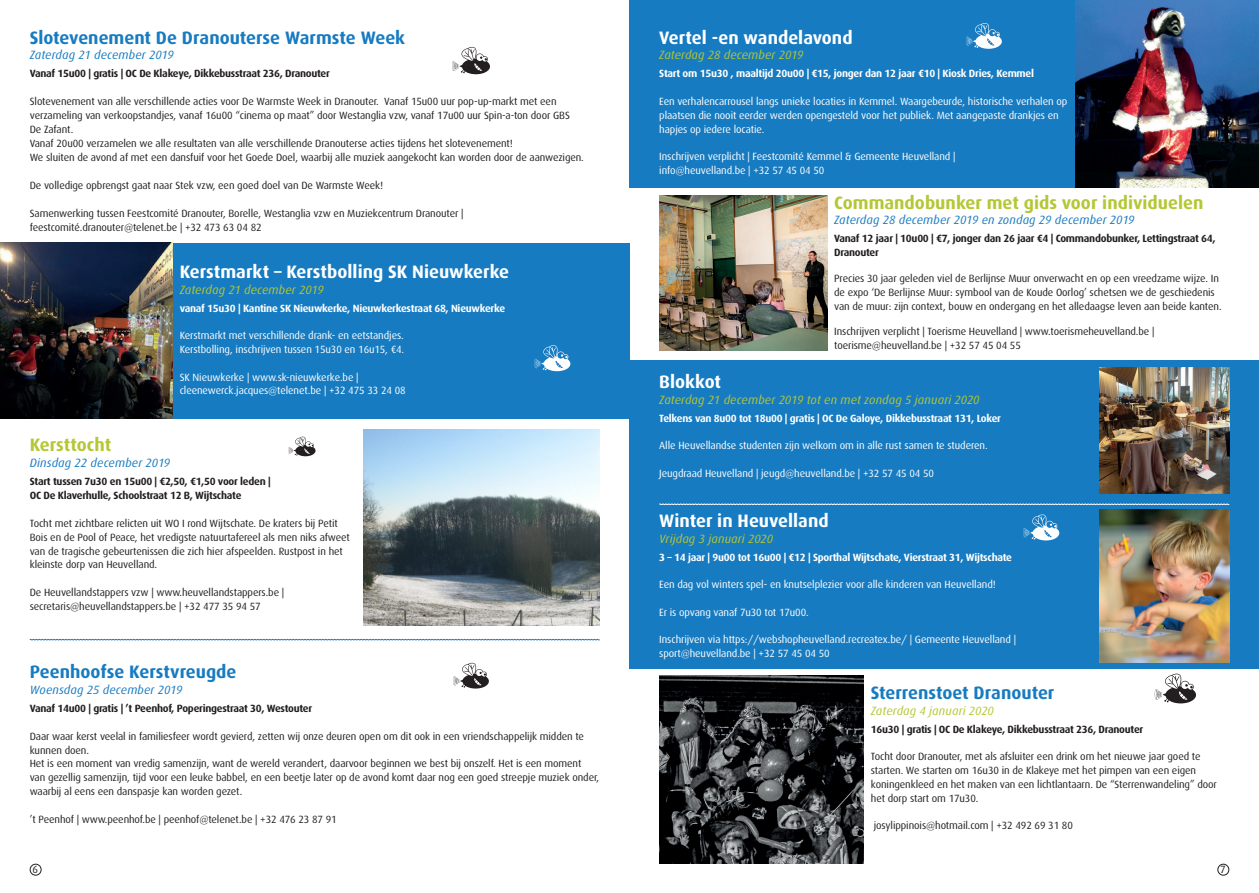
<style>
.page{position:relative;width:1259px;height:893px;background:#fff}
.page>*{position:absolute;margin:0;border:0;box-sizing:border-box;transform-origin:0 0}
.t1{font:700 18px "Dax";color:#177bc1}
.t2{font:700 18px "Dax";color:#fff}
.t3{font:700 18px "Dax";color:#b4c734}
.t4{font:italic 12px "Dax";letter-spacing:.015em;color:#b4c734}
.t5{font:italic 12px "Dax";letter-spacing:.015em;color:#177bc1}
.t6{font:10.5px/13.8px "Dax";letter-spacing:-.01em;color:#231f20}
.t7{font:10.5px/13.8px "Dax";letter-spacing:-.01em;color:#fff}
.t8{font:700 10.5px/13.8px "Dax";letter-spacing:-.025em;color:#231f20}
.t9{font:700 10.5px "Dax";letter-spacing:-.025em;color:#fff}
</style>
<div class="page">
<div style="left:629px;top:0;width:630px;height:187px;background:#177bc1"></div>
<img style="left:1075px;top:0;width:184px;height:187px">
<div style="left:0;top:243px;width:629px;height:175px;background:#177bc1"></div>
<div style="left:629px;top:360px;width:630px;height:309px;background:#177bc1"></div>
<svg style="left:29px;top:639px;width:571px;height:1px"></svg>
<svg style="left:659px;top:504px;width:570px;height:1px"></svg>
<svg style="left:1154px;top:674px;width:42px;height:29px"></svg>
<svg style="left:453px;top:663px;width:36px;height:25px"></svg>
<svg style="left:288px;top:437px;width:27px;height:19px"></svg>
<svg style="left:452px;top:47px;width:38px;height:27px"></svg>
<svg style="left:966px;top:23px;width:36px;height:26px"></svg>
<svg style="left:534px;top:345px;width:36px;height:26px"></svg>
<svg style="left:1023px;top:514px;width:36px;height:26px"></svg>
<img style="left:364px;top:430px;width:236px;height:195px">
<img style="left:0;top:243px;width:173px;height:175px">
<img style="left:659px;top:195px;width:169px;height:156px">
<img style="left:1100px;top:368px;width:129px;height:125px">
<img style="left:1100px;top:510px;width:129px;height:152px">
<img style="left:659px;top:676px;width:205px;height:188px">
<div style="left:30px;top:864px;width:12px;height:11px;border:1px solid #231f20;border-radius:50%"></div>
<div style="left:1217px;top:864px;width:12px;height:11px;border:1px solid #231f20;border-radius:50%"></div>
<h1 class="t1" style="left:30px;top:27px;width:377px">Slotevenement De Dranouterse Warmste Week</h1>
<p class="t5" style="left:30px;top:49px;width:146px">Zaterdag 21 december 2019</p>
<p class="t8" style="left:30px;top:67px;width:302px">Vanaf 15u00 | gratis | OC De Klakeye, Dikkebusstraat 236, Dranouter</p>
<p class="t6" style="left:30px;top:95px;width:555px">Slotevenement van alle verschillende acties voor De Warmste Week in Dranouter. Vanaf 15u00 uur pop-up-markt met een verzameling van verkoopstandjes, vanaf 16u00 “cinema op maat” door Westanglia vzw, vanaf 17u00 uur Spin-a-ton door GBS De Zafant.<br>Vanaf 20u00 verzamelen we alle resultaten van alle verschillende Dranouterse acties tijdens het slotevenement!<br>We sluiten de avond af met een dansfuif voor het Goede Doel, waarbij alle muziek aangekocht kan worden door de aanwezigen.</p>
<p class="t6" style="left:30px;top:178px;width:355px">De volledige opbrengst gaat naar Stek vzw, een goed doel van De Warmste Week!</p>
<p class="t6" style="left:30px;top:206px;width:435px">Samenwerking tussen Feestcomité Dranouter, Borelle, Westanglia vzw en Muziekcentrum Dranouter | feestcomité.dranouter@telenet.be | +32 473 63 04 82</p>
<h1 class="t2" style="left:180px;top:261px;width:331px">Kerstmarkt – Kerstbolling SK Nieuwkerke</h1>
<p class="t4" style="left:180px;top:283px;width:146px">Zaterdag 21 december 2019</p>
<p class="t9" style="left:180px;top:302px;width:327px">vanaf 15u30 | Kantine SK Nieuwkerke, Nieuwkerkestraat 68, Nieuwkerke</p>
<p class="t7" style="left:180px;top:329px;width:226px">Kerstmarkt met verschillende drank- en eetstandjes.<br>Kerstbolling, inschrijven tussen 15u30 en 16u15, €4.</p>
<p class="t7" style="left:180px;top:370px;width:227px">SK Nieuwkerke | www.sk-nieuwkerke.be | cleenewerck.jacques@telenet.be | +32 475 33 24 08</p>
<h1 class="t3" style="left:30px;top:435px;width:83px">Kersttocht</h1>
<p class="t5" style="left:30px;top:456px;width:142px">Dinsdag 22 december 2019</p>
<p class="t8" style="left:30px;top:475px;width:242px">Start tussen 7u30 en 15u00 | €2,50, €1,50 voor leden |<br>OC De Klaverhulle, Schoolstraat 12 B, Wijtschate</p>
<p class="t6" style="left:30px;top:517px;width:322px">Tocht met zichtbare relicten uit WO I rond Wijtschate. De kraters bij Petit Bois en de Pool of Peace, het vredigste natuurtafereel als men niks afweet van de tragische gebeurtenissen die zich hier afspeelden. Rustpost in het kleinste dorp van Heuvelland.</p>
<p class="t6" style="left:30px;top:586px;width:256px">De Heuvellandstappers vzw | www.heuvellandstappers.be | secretaris@heuvellandstappers.be | +32 477 35 94 57</p>
<h1 class="t1" style="left:30px;top:661px;width:208px">Peenhoofse Kerstvreugde</h1>
<p class="t5" style="left:30px;top:683px;width:154px">Woensdag 25 december 2019</p>
<p class="t8" style="left:30px;top:701px;width:284px">Vanaf 14u00 | gratis | ’t Peenhof, Poperingestraat 30, Westouter</p>
<p class="t6" style="left:30px;top:729px;width:571px">Daar waar kerst veelal in familiesfeer wordt gevierd, zetten wij onze deuren open om dit ook in een vriendschappelijk midden te kunnen doen.<br>Het is een moment van vredig samenzijn, want de wereld verandert, daarvoor beginnen we best bij onszelf. Het is een moment van gezellig samenzijn, tijd voor een leuke babbel, en een beetje later op de avond komt daar nog een goed streepje muziek onder, waarbij al eens een danspasje kan worden gezet.</p>
<p class="t6" style="left:30px;top:813px;width:308px">’t Peenhof | www.peenhof.be | peenhof@telenet.be | +32 476 23 87 91</p>
<h1 class="t2" style="left:659px;top:27px;width:195px">Vertel -en wandelavond</h1>
<p class="t4" style="left:659px;top:49px;width:146px">Zaterdag 28 december 2019</p>
<p class="t9" style="left:659px;top:68px;width:376px">Start om 15u30 , maaltijd 20u00 | €15, jonger dan 12 jaar €10 | Kiosk Dries, Kemmel</p>
<p class="t7" style="left:659px;top:95px;width:409px">Een verhalencarrousel langs unieke locaties in Kemmel. Waargebeurde, historische verhalen op plaatsen die nooit eerder werden opengesteld voor het publiek. Met aangepaste drankjes en hapjes op iedere locatie.</p>
<p class="t7" style="left:659px;top:150px;width:298px">Inschrijven verplicht | Feestcomité Kemmel &amp; Gemeente Heuvelland | info@heuvelland.be | +32 57 45 04 50</p>
<h1 class="t3" style="left:834px;top:192px;width:371px">Commandobunker met gids voor individuelen</h1>
<p class="t5" style="left:834px;top:214px;width:302px">Zaterdag 28 december 2019 en zondag 29 december 2019</p>
<p class="t8" style="left:834px;top:232px;width:383px">Vanaf 12 jaar | 10u00 | €7, jonger dan 26 jaar €4 | Commandobunker, Lettingstraat 64,<br>Dranouter</p>
<p class="t6" style="left:834px;top:272px;width:389px">Precies 30 jaar geleden viel de Berlijnse Muur onverwacht en op een vreedzame wijze. In de expo ‘De Berlijnse Muur: symbool van de Koude Oorlog’ schetsen we de geschiedenis van de muur: zijn context, bouw en ondergang en het alledaagse leven aan beide kanten.</p>
<p class="t6" style="left:834px;top:325px;width:322px">Inschrijven verplicht | Toerisme Heuvelland | www.toerismeheuvelland.be | toerisme@heuvelland.be | +32 57 45 04 55</p>
<h1 class="t2" style="left:659px;top:371px;width:63px">Blokkot</h1>
<p class="t4" style="left:659px;top:393px;width:322px">Zaterdag 21 december 2019 tot en met zondag 5 januari 2020</p>
<p class="t9" style="left:659px;top:412px;width:343px">Telkens van 8u00 tot 18u00 | gratis | OC De Galoye, Dikkebusstraat 131, Loker</p>
<p class="t7" style="left:659px;top:439px;width:330px">Alle Heuvellandse studenten zijn welkom om in alle rust samen te studeren.</p>
<p class="t7" style="left:659px;top:467px;width:276px">Jeugdraad Heuvelland | jeugd@heuvelland.be | +32 57 45 04 50</p>
<h1 class="t2" style="left:659px;top:510px;width:171px">Winter in Heuvelland</h1>
<p class="t4" style="left:659px;top:532px;width:115px">Vrijdag 3 januari 2020</p>
<p class="t9" style="left:659px;top:551px;width:354px">3 – 14 jaar | 9u00 tot 16u00 | €12 | Sporthal Wijtschate, Vierstraat 31, Wijtschate</p>
<p class="t7" style="left:659px;top:578px;width:338px">Een dag vol winters spel- en knutselplezier voor alle kinderen van Heuvelland!</p>
<p class="t7" style="left:659px;top:605px;width:151px">Er is opvang vanaf 7u30 tot 17u00.</p>
<p class="t7" style="left:659px;top:633px;width:358px">Inschrijven via https://webshopheuvelland.recreatex.be/ | Gemeente Heuvelland | sport@heuvelland.be | +32 57 45 04 50</p>
<h1 class="t1" style="left:871px;top:683px;width:185px">Sterrenstoet Dranouter</h1>
<p class="t4" style="left:871px;top:704px;width:125px">Zaterdag 4 januari 2020</p>
<p class="t8" style="left:871px;top:722px;width:274px">16u30 | gratis | OC De Klakeye, Dikkebusstraat 236, Dranouter</p>
<p class="t6" style="left:871px;top:750px;width:347px">Tocht door Dranouter, met als afsluiter een drink om het nieuwe jaar goed te starten. We starten om 16u30 in de Klakeye met het pimpen van een eigen koningenkleed en het maken van een lichtlantaarn. De “Sterrenwandeling” door het dorp start om 17u30.</p>
<p class="t6" style="left:873px;top:819px;width:201px">josylippinois@hotmail.com | +32 492 69 31 80</p>
<p class="t6" style="left:33px;top:863px;width:7px">6</p>
<p class="t6" style="left:1220px;top:863px;width:7px">7</p>
</div>
